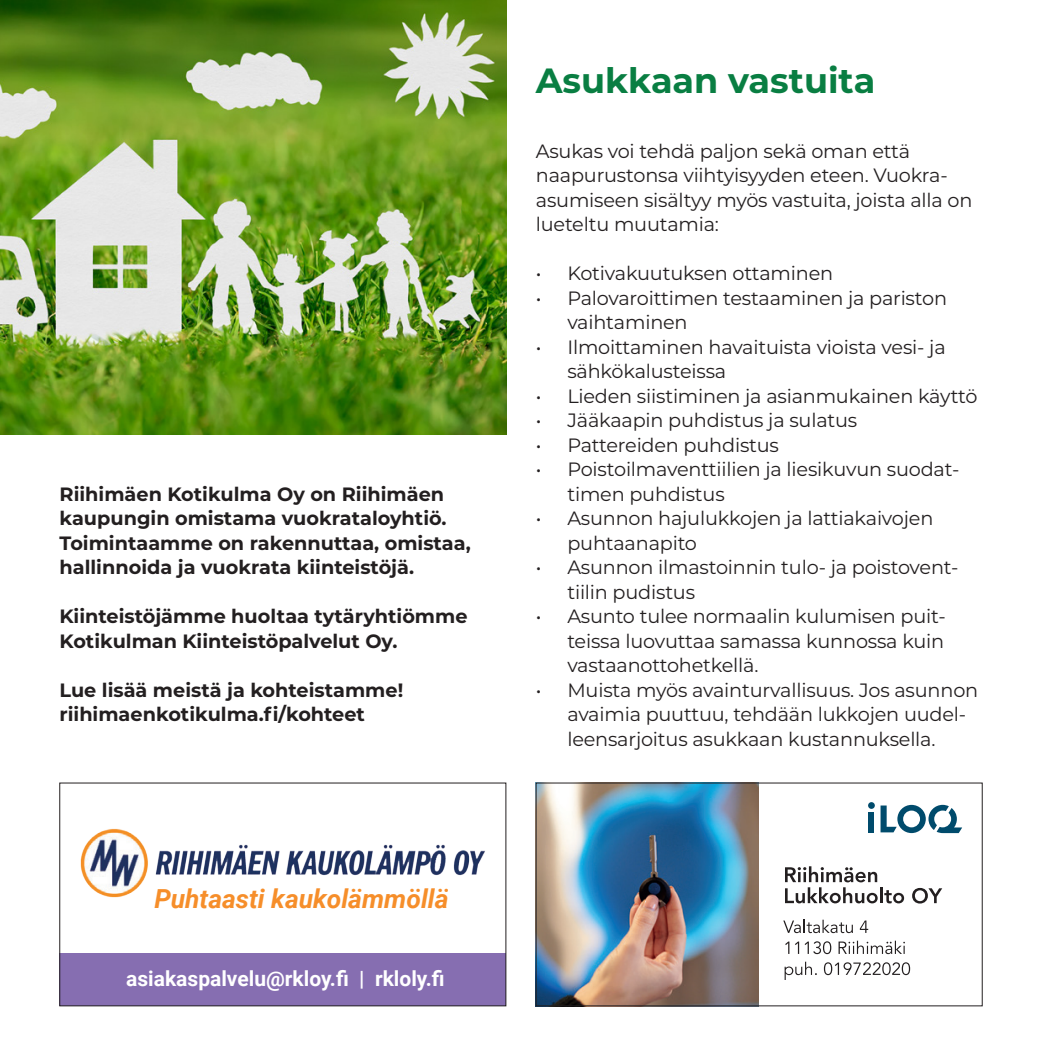
<style>
.page{position:relative;width:1042px;height:1042px;background:#fff}
.page>*{position:absolute;margin:0;border:0;box-sizing:border-box;transform-origin:0 0}
.RAAHE_Sivuotsikko{font:700 35px "Montserrat";color:#097e42}
.t1{font:italic 700 26.25px "Roboto";color:#f68e2a}
.t2{font:700 21px "Roboto";color:#fff}
.RAAHE_leipis{font:19.25px/24.5px "Montserrat";letter-spacing:-.01em;color:#231f20}
.RAAHE_leipis-2{font:700 19.25px/24.5px "Montserrat";color:#231f20}
</style>
<div class="page">
<hr style="left:1041px;top:0;width:1px;height:1042px;background:#cde2d3">
<img style="left:0;top:0;width:506px;height:435px">
<img style="left:538px;top:785px;width:221px;height:219px">
<svg style="left:785px;top:866px;width:119px;height:37px"></svg>
<svg style="left:912px;top:888px;width:30px;height:15px"></svg>
<svg style="left:783px;top:919px;width:70px;height:14px"></svg>
<svg style="left:860px;top:920px;width:8px;height:13px"></svg>
<svg style="left:785px;top:941px;width:4px;height:13px"></svg>
<svg style="left:795px;top:941px;width:36px;height:13px"></svg>
<svg style="left:838px;top:940px;width:67px;height:14px"></svg>
<svg style="left:784px;top:961px;width:33px;height:19px"></svg>
<svg style="left:824px;top:962px;width:86px;height:13px"></svg>
<div style="left:868px;top:812px;width:6px;height:20px;background:#004b6c"></div>
<div style="left:868px;top:802px;width:7px;height:7px;background:#004b6c;border-radius:50%"></div>
<svg style="left:880px;top:805px;width:82px;height:28px"></svg>
<div style="left:536px;top:783px;width:446px;height:223px;border:1px solid #231f20"></div>
<div style="left:60px;top:953px;width:446px;height:53px;background:#866eb1"></div>
<img style="left:80px;top:828px;width:405px;height:70px">
<div style="left:60px;top:783px;width:446px;height:223px;border:1px solid #231f20"></div>
<p class="RAAHE_leipis-2" style="left:60px;top:480px;width:413px">Riihimäen Kotikulma Oy on Riihimäen kaupungin omistama vuokrataloyhtiö.<br>Toimintaamme on rakennuttaa, omistaa, hallinnoida ja vuokrata kiinteistöjä.</p>
<p class="RAAHE_leipis-2" style="left:60px;top:603px;width:409px">Kiinteistöjämme huoltaa tytäryhtiömme<br>Kotikulman Kiinteistöpalvelut Oy.</p>
<p class="RAAHE_leipis-2" style="left:60px;top:676px;width:345px">Lue lisää meistä ja kohteistamme!</p>
<p class="RAAHE_leipis-2" style="left:60px;top:701px;width:307px">riihimaenkotikulma.fi/kohteet</p>
<p class="t1" style="left:154px;top:880px;width:296px">Puhtaasti kaukolämmöllä</p>
<p class="t2" style="left:126px;top:963px;width:320px">asiakaspalvelu@rkloy.fi | rkloly.fi</p>
<p class="RAAHE_Sivuotsikko" style="left:536px;top:56px;width:341px">Asukkaan vastuita</p>
<p class="RAAHE_leipis" style="left:536px;top:138px;width:438px">Asukas voi tehdä paljon sekä oman että naapurustonsa viihtyisyyden eteen. Vuokra&shy;asumiseen sisältyy myös vastuita, joista alla on lueteltu muutamia:</p>
<p class="RAAHE_leipis" style="left:536px;top:260px;width:299px">• Kotivakuutuksen ottaminen</p>
<p class="RAAHE_leipis" style="left:567px;top:285px;width:381px;text-indent:-32px">• Palovaroittimen testaaminen ja pariston vaihtaminen</p>
<p class="RAAHE_leipis" style="left:567px;top:334px;width:380px;text-indent:-32px">• Ilmoittaminen havaituista vioista vesi- ja sähkökalusteissa</p>
<p class="RAAHE_leipis" style="left:536px;top:383px;width:443px">• Lieden siistiminen ja asianmukainen käyttö</p>
<p class="RAAHE_leipis" style="left:536px;top:407px;width:323px">• Jääkaapin puhdistus ja sulatus</p>
<p class="RAAHE_leipis" style="left:536px;top:432px;width:245px">• Pattereiden puhdistus</p>
<p class="RAAHE_leipis" style="left:567px;top:456px;width:394px;text-indent:-32px">• Poistoilmaventtiilien ja liesikuvun suodat&shy;timen puhdistus</p>
<p class="RAAHE_leipis" style="left:567px;top:505px;width:367px;text-indent:-32px">• Asunnon hajulukkojen ja lattiakaivojen puhtaanapito</p>
<p class="RAAHE_leipis" style="left:567px;top:554px;width:393px;text-indent:-32px">• Asunnon ilmastoinnin tulo- ja poistovent&shy;tiilin pudistus</p>
<p class="RAAHE_leipis" style="left:567px;top:603px;width:380px;text-align:justify;text-indent:-32px">• Asunto tulee normaalin kulumisen puit&shy;teissa luovuttaa samassa kunnossa kuin vastaanottohetkellä.</p>
<p class="RAAHE_leipis" style="left:567px;top:677px;width:412px;text-indent:-32px">• Muista myös avainturvallisuus. Jos asunnon avaimia puuttuu, tehdään lukkojen uudel&shy;leensarjoitus asukkaan kustannuksella.</p>
</div>
